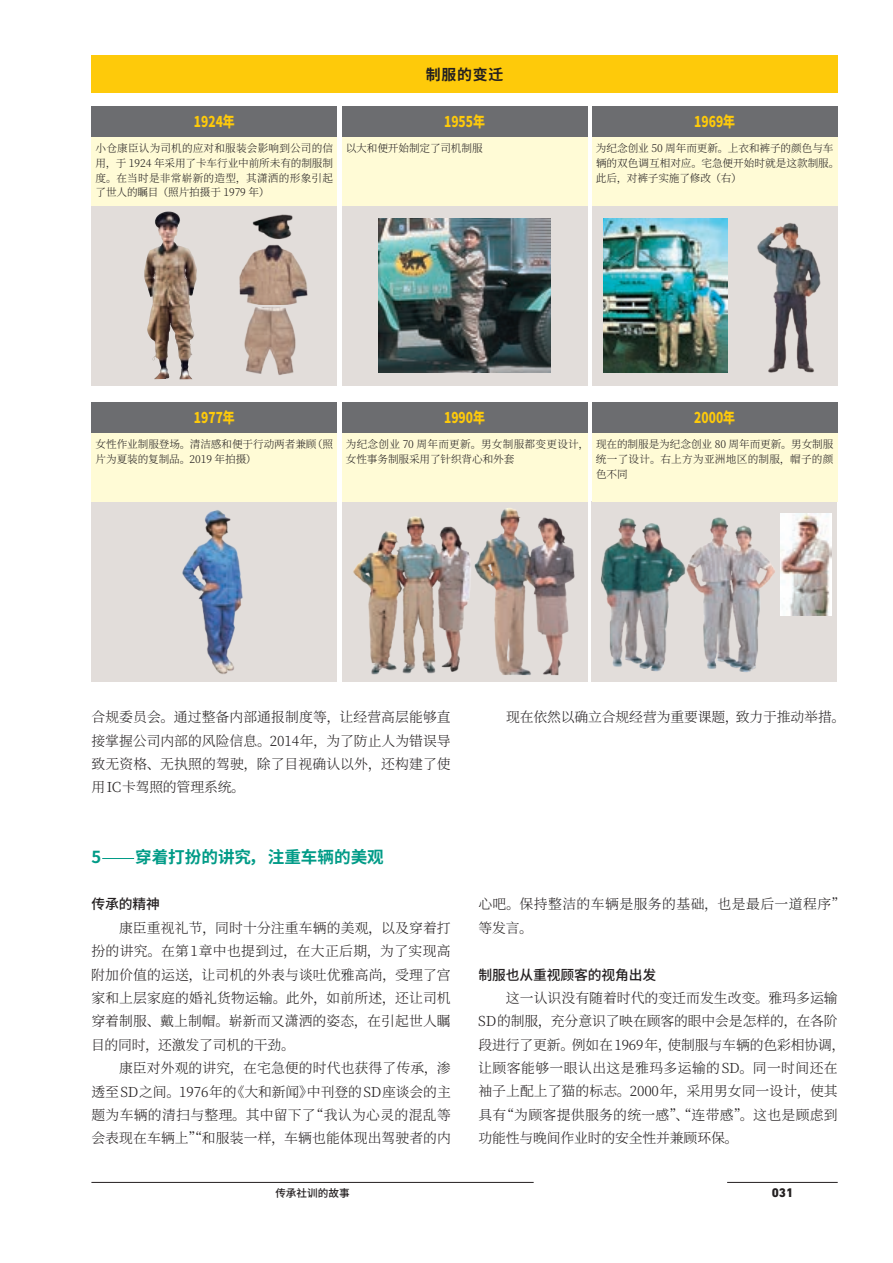
<style>
.page{position:relative;width:893px;height:1263px;background:#fff}
.page>*{position:absolute;margin:0;border:0;box-sizing:border-box;transform-origin:0 0}
.中見出し{font:700 16.65px "Source Han Sans CN";color:#009b87}
.t1{font:800 14.85px "Source Han Sans CN";color:#feca0a;scale:.8 1}
.t2{font:700 14.85px "Source Han Sans CN";letter-spacing:.05em;color:#231f20}
.本文{font:300 13.8px/23.4px "Source Han Serif SC";letter-spacing:.005em;color:#231f20;text-align:justify}
.本文-2{font:300 13.8px/23.4px "Source Han Serif SC";letter-spacing:.03em;color:#231f20}
.小見出し{font:500 13.8px "Source Han Sans CN";letter-spacing:-.01em;color:#231f20}
.t3{font:800 12.75px "DIN Next LT Pro";color:#231f20}
.図_本文{font:300 10.65px/14.9px "Source Han Serif SC";letter-spacing:-.005em;color:#231f20}
.t4{font:500 10.65px "Source Han Sans CN";color:#231f20}
</style>
<div class="page">
<hr style="left:102px;top:858px;width:32px;height:1px;background:#009b87">
<div style="left:91px;top:501px;width:246px;height:180px;background:#e2ddda"></div>
<div style="left:342px;top:501px;width:245px;height:180px;background:#e2ddda"></div>
<div style="left:591px;top:501px;width:246px;height:180px;background:#e2ddda"></div>
<div style="left:91px;top:205px;width:246px;height:180px;background:#e2ddda"></div>
<div style="left:342px;top:205px;width:245px;height:180px;background:#e2ddda"></div>
<div style="left:592px;top:205px;width:246px;height:180px;background:#e2ddda"></div>
<img style="left:244px;top:307px;width:52px;height:68px">
<img style="left:239px;top:251px;width:69px;height:54px">
<div style="left:91px;top:55px;width:747px;height:37px;background:#feca0a"></div>
<div style="left:342px;top:137px;width:245px;height:68px;background:#fffbd6"></div>
<div style="left:592px;top:137px;width:246px;height:68px;background:#fffbd6"></div>
<div style="left:91px;top:137px;width:246px;height:68px;background:#fffbd6"></div>
<div style="left:91px;top:106px;width:246px;height:31px;background:#6c6d70"></div>
<div style="left:91px;top:433px;width:246px;height:68px;background:#fffbd6"></div>
<div style="left:91px;top:402px;width:246px;height:31px;background:#6c6d70"></div>
<div style="left:342px;top:433px;width:245px;height:68px;background:#fffbd6"></div>
<div style="left:342px;top:402px;width:245px;height:31px;background:#6c6d70"></div>
<div style="left:592px;top:433px;width:246px;height:68px;background:#fffbd6"></div>
<div style="left:592px;top:402px;width:246px;height:31px;background:#6c6d70"></div>
<div style="left:342px;top:106px;width:245px;height:31px;background:#6c6d70"></div>
<div style="left:592px;top:106px;width:246px;height:31px;background:#6c6d70"></div>
<img style="left:378px;top:218px;width:173px;height:154px">
<img style="left:603px;top:218px;width:124px;height:154px">
<img style="left:693px;top:513px;width:98px;height:159px">
<img style="left:601px;top:518px;width:92px;height:154px">
<img style="left:461px;top:501px;width:127px;height:176px">
<img style="left:351px;top:510px;width:131px;height:172px">
<img style="left:755px;top:223px;width:71px;height:163px">
<img style="left:182px;top:510px;width:61px;height:164px">
<img style="left:245px;top:205px;width:54px;height:46px">
<img style="left:780px;top:514px;width:51px;height:101px">
<img style="left:144px;top:212px;width:53px;height:167px">
<hr style="left:727px;top:1182px;width:111px;height:1px;background:#231f20">
<hr style="left:91px;top:1182px;width:443px;height:1px;background:#231f20">
<p class="t1" style="left:194px;top:114px;width:53px">1924年</p>
<p class="図_本文" style="left:96px;top:141px;width:239px;text-align:justify">小仓康臣认为司机的应对和服装会影响到公司的信用，于 1924 年采用了卡车行业中前所未有的制服制度。在当时是非常崭新的造型，其潇洒的形象引起了世人的瞩目（照片拍摄于 1979 年）</p>
<p class="t2" style="left:426px;top:66px;width:79px">制服的变迁</p>
<p class="t1" style="left:444px;top:114px;width:53px">1955年</p>
<p class="図_本文" style="left:346px;top:141px;width:138px">以大和便开始制定了司机制服</p>
<p class="t1" style="left:694px;top:114px;width:53px">1969年</p>
<p class="図_本文" style="left:596px;top:141px;width:245px">为纪念创业 50 周年而更新。上衣和裤子的颜色与车辆的双色调互相对应。宅急便开始时就是这款制服。此后，对裤子实施了修改（右）</p>
<p class="t1" style="left:194px;top:410px;width:53px">1977年</p>
<p class="図_本文" style="left:96px;top:437px;width:239px">女性作业制服登场。清洁感和便于行动两者兼顾（照片为夏装的复制品。2019 年拍摄）</p>
<p class="t1" style="left:444px;top:410px;width:53px">1990年</p>
<p class="図_本文" style="left:346px;top:437px;width:245px">为纪念创业 70 周年而更新。男女制服都变更设计，女性事务制服采用了针织背心和外套</p>
<p class="t1" style="left:694px;top:410px;width:53px">2000年</p>
<p class="図_本文" style="left:596px;top:437px;width:239px;text-align:justify">现在的制服是为纪念创业 80 周年而更新。男女制服统一了设计。右上方为亚洲地区的制服，帽子的颜色不同</p>
<p class="本文" style="left:91px;top:706px;width:361px">合规委员会。通过整备内部通报制度等，让经营高层能够直接掌握公司内部的风险信息。2014年，为了防止人为错误导致无资格、无执照的驾驶，除了目视确认以外，还构建了使用IC卡驾照的管理系统。</p>
<p class="本文" style="left:506px;top:706px;width:341px">现在依然以确立合规经营为重要课题，致力于推动举措。</p>
<p class="中見出し" style="left:91px;top:847px;width:11px">5</p>
<p class="中見出し" style="left:135px;top:847px;width:250px">穿着打扮的讲究，注重车辆的美观</p>
<p class="小見出し" style="left:91px;top:896px;width:70px">传承的精神</p>
<p class="本文" style="left:91px;top:916px;width:361px;text-indent:28px">康臣重视礼节，同时十分注重车辆的美观，以及穿着打扮的讲究。在第1章中也提到过，在大正后期，为了实现高附加价值的运送，让司机的外表与谈吐优雅高尚，受理了宫家和上层家庭的婚礼货物运输。此外，如前所述，还让司机穿着制服、戴上制帽。崭新而又潇洒的姿态，在引起世人瞩目的同时，还激发了司机的干劲。</p>
<p class="本文" style="left:91px;top:1057px;width:361px;text-indent:28px">康臣对外观的讲究，在宅急便的时代也获得了传承，渗透至SD之间。1976年的《大和新闻》中刊登的SD座谈会的主题为车辆的清扫与整理。其中留下了“我认为心灵的混乱等会表现在车辆上”“和服装一样，车辆也能体现出驾驶者的内</p>
<p class="本文-2" style="left:478px;top:893px;width:368px">心吧。保持整洁的车辆是服务的基础，也是最后一道程序”等发言。</p>
<p class="小見出し" style="left:478px;top:967px;width:179px">制服也从重视顾客的视角出发</p>
<p class="本文" style="left:478px;top:986px;width:369px;text-align:left;text-indent:28px">这一认识没有随着时代的变迁而发生改变。雅玛多运输<br>SD的制服，充分意识了映在顾客的眼中会是怎样的，在各阶段进行了更新。例如在1969年，使制服与车辆的色彩相协调，让顾客能够一眼认出这是雅玛多运输的SD。同一时间还在袖子上配上了猫的标志。2000年，采用男女同一设计，使其具有“为顾客提供服务的统一感”、“连带感”。这也是顾虑到功能性与晚间作业时的安全性并兼顾环保。</p>
<p class="t4" style="left:275px;top:1187px;width:76px">传承社训的故事</p>
<p class="t3" style="left:772px;top:1185px;width:23px">031</p>
</div>
